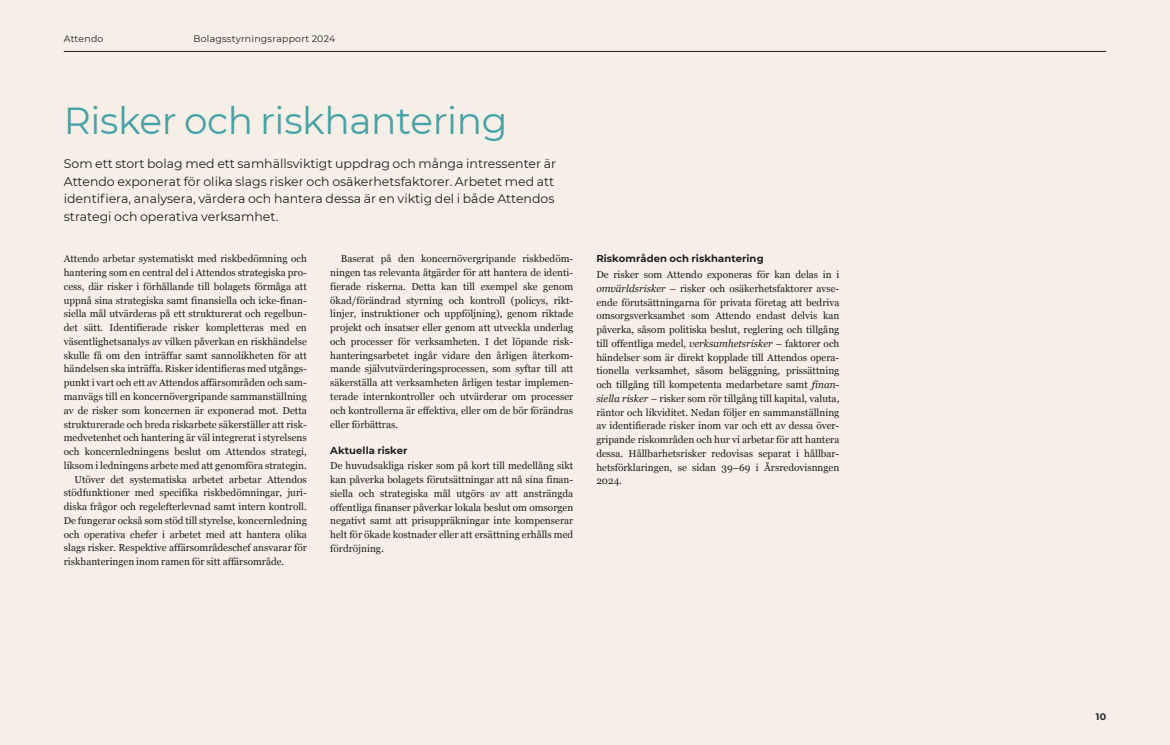
<style>
.page{position:relative;width:1170px;height:745px;background:#fff}
.page>*{position:absolute;margin:0;border:0;box-sizing:border-box;transform-origin:0 0}
.Huvudrubik{font:37.5px "Montserrat";letter-spacing:-.01em;color:#46a2a6}
.Ingress{font:12.5px/17.5px "Montserrat";color:#231f20}
.Brödtext{font:10px/13.8px "Georgia";color:#231f20;text-align:justify}
.Bröd_Indrag{font:10px/13.8px "Georgia";color:#231f20;text-align:justify}
.Mellis_1{font:700 10px "Montserrat";letter-spacing:.01em;color:#231f20}
.t1{font:9.38px "Montserrat";letter-spacing:.025em;color:#231f20}
.t2{font:700 9.38px "Montserrat";color:#231f20}
.s1{font-style:italic}
</style>
<div class="page">
<div style="left:0;top:0;width:1169px;height:744px;background:#f6efe7"></div>
<hr style="left:64px;top:51px;width:1042px;height:1px;background:#231f20">
<p class="t1" style="left:64px;top:32px;width:41px">Attendo</p>
<p class="t1" style="left:193px;top:32px;width:143px">Bolagsstyrningsrapport 2024</p>
<p class="Huvudrubik" style="left:64px;top:94px;width:445px">Risker och riskhantering</p>
<p class="Ingress" style="left:64px;top:155px;width:494px">Som ett stort bolag med ett samhällsviktigt uppdrag och många intressenter är Attendo exponerat för olika slags risker och osäkerhetsfaktorer. Arbetet med att identifiera, analysera, värdera och hantera dessa är en viktig del i både Attendos strategi och operativa verksamhet.</p>
<p class="Brödtext" style="left:64px;top:251px;width:244px">Attendo arbetar systematiskt med riskbedömning och hantering som en central del i Attendos strategiska pro&shy;cess, där risker i förhållande till bolagets förmåga att uppnå sina strategiska samt finansiella och icke-finan&shy;siella mål utvärderas på ett strukturerat och regelbun&shy;det sätt. Identifierade risker kompletteras med en väsentlighetsanalys av vilken påverkan en riskhändelse skulle få om den inträffar samt sannolikheten för att händelsen ska inträffa. Risker identifieras med utgångs&shy;punkt i vart och ett av Attendos affärsområden och sam&shy;manvägs till en koncernövergripande sammanställning av de risker som koncernen är exponerad mot. Detta strukturerade och breda riskarbete säkerställer att risk&shy;medvetenhet och hantering är väl integrerat i styrelsens och koncernledningens beslut om Attendos strategi, liksom i ledningens arbete med att genomföra strategin.</p>
<p class="Bröd_Indrag" style="left:64px;top:471px;width:244px;text-indent:11px">Utöver det systematiska arbetet arbetar Attendos stödfunktioner med specifika riskbedömningar, juri&shy;diska frågor och regelefterlevnad samt intern kontroll.<br>De fungerar också som stöd till styrelse, koncernledning och operativa chefer i arbetet med att hantera olika slags risker. Respektive affärsområdeschef ansvarar för riskhanteringen inom ramen för sitt affärsområde.</p>
<p class="Bröd_Indrag" style="left:330px;top:251px;width:244px;text-indent:11px">Baserat på den koncernövergripande riskbedöm&shy;ningen tas relevanta åtgärder för att hantera de identi&shy;fierade riskerna. Detta kan till exempel ske genom ökad/förändrad styrning och kontroll (policys, rikt&shy;linjer, instruktioner och uppföljning), genom riktade projekt och insatser eller genom att utveckla underlag och processer för verksamheten. I det löpande risk&shy;hanteringsarbetet ingår vidare den årligen återkom&shy;mande självutvärderingsprocessen, som syftar till att säkerställa att verksamheten årligen testar implemen&shy;terade internkontroller och utvärderar om processer och kontrollerna är effektiva, eller om de bör förändras eller förbättras.</p>
<p class="Mellis_1" style="left:330px;top:443px;width:79px">Aktuella risker</p>
<p class="Brödtext" style="left:330px;top:458px;width:244px">De huvudsakliga risker som på kort till medellång sikt kan påverka bolagets förutsättningar att nå sina finan&shy;siella och strategiska mål utgörs av att ansträngda offentliga finanser påverkar lokala beslut om omsorgen negativt samt att prisuppräkningar inte kompenserar helt för ökade kostnader eller att ersättning erhålls med fördröjning.</p>
<p class="Mellis_1" style="left:596px;top:251px;width:169px">Riskområden och riskhantering</p>
<p class="Brödtext" style="left:596px;top:267px;width:244px">De risker som Attendo exponeras för kan delas in i <span class="s1">omvärldsrisker</span> – risker och osäkerhetsfaktorer avse&shy;ende förutsättningarna för privata företag att bedriva omsorgsverksamhet som Attendo endast delvis kan påverka, såsom politiska beslut, reglering och tillgång till offentliga medel, <span class="s1">verksamhetsrisker</span> – faktorer och händelser som är direkt kopplade till Attendos opera&shy;tionella verksamhet, såsom beläggning, prissättning och tillgång till kompetenta medarbetare samt <span class="s1">finan&shy;siella risker</span> – risker som rör tillgång till kapital, valuta, räntor och likviditet. Nedan följer en sammanställning av identifierade risker inom var och ett av dessa över&shy;gripande riskområden och hur vi arbetar för att hantera dessa. Hållbarhetsrisker redovisas separat i hållbar&shy;hetsförklaringen, se sidan 39–69 i Årsredovisnngen 2024.</p>
<p class="t2" style="left:1095px;top:709px;width:12px">10</p>
</div>
